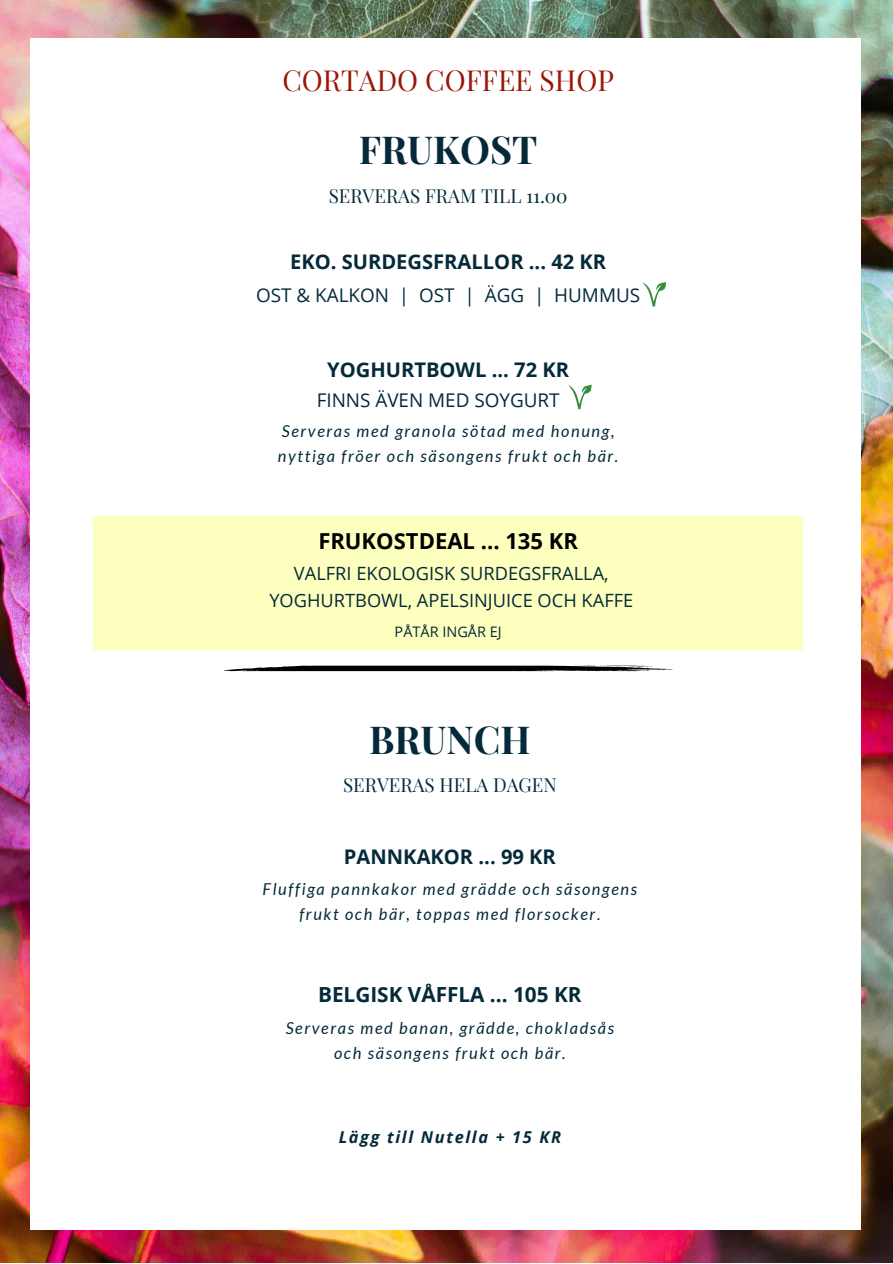
<style>
.page{position:relative;width:893px;height:1264px;background:#fff}
.page>*{position:absolute;margin:0;border:0;box-sizing:border-box;transform-origin:0 0}
.t1{font:700 37.8px "Playfair Display SC";color:#042a3a}
.t2{font:28.35px "Playfair Display SC";color:#9b1604}
.t3{font:700 22.05px "Open Sans";color:#000}
.t4{font:700 20.7px "Open Sans";color:#042a3a}
.t5{font:700 20.1px "Open Sans";color:#042a3a}
.t6{font:18.9px "Open Sans";color:#042a3a}
.t7{font:18.9px "Playfair Display SC";color:#042a3a}
.t8{font:18.3px/27.5px "Open Sans";color:#042a3a;text-align:center}
.t9{font:italic 16.35px/24.6px "Lato";letter-spacing:.1em;color:#042a3a;text-align:center}
.t10{font:italic 700 16.35px "Open Sans";letter-spacing:.1em;color:#042a3a}
.t11{font:14.4px "Open Sans";color:#042a3a}
</style>
<div class="page">
<img style="left:0;top:0;width:892px;height:1262px">
<div style="left:30px;top:39px;width:830px;height:1190px;background:#fff"></div>
<div style="left:93px;top:516px;width:709px;height:134px;background:#fdffbe"></div>
<svg style="left:568px;top:384px;width:24px;height:25px"></svg>
<svg style="left:643px;top:282px;width:23px;height:24px"></svg>
<svg style="left:224px;top:665px;width:448px;height:7px"></svg>
<h2 class="t2" style="left:282px;top:60px;width:333px">CORTADO COFFEE SHOP</h2>
<h1 class="t1" style="left:359px;top:123px;width:180px">FRUKOST</h1>
<p class="t7" style="left:328px;top:182px;width:240px">SERVERAS FRAM TILL 11.00</p>
<p class="t5" style="left:290px;top:247px;width:318px">EKO. SURDEGSFRALLOR ... 42 KR</p>
<p class="t6" style="left:256px;top:281px;width:385px">OST &amp; KALKON | OST | ÄGG | HUMMUS</p>
<p class="t5" style="left:327px;top:355px;width:243px">YOGHURTBOWL ... 72 KR</p>
<p class="t6" style="left:317px;top:386px;width:244px">FINNS ÄVEN MED SOYGURT</p>
<p class="t9" style="left:278px;top:419px;width:342px;text-align:left">Serveras med granola sötad med honung, nyttiga fröer och säsongens frukt och bär.</p>
<h3 class="t3" style="left:318px;top:525px;width:261px">FRUKOSTDEAL ... 135 KR</h3>
<p class="t8" style="left:269px;top:559px;width:365px">VALFRI EKOLOGISK SURDEGSFRALLA,<br>YOGHURTBOWL, APELSINJUICE OCH KAFFE</p>
<p class="t11" style="left:394px;top:621px;width:109px">PÅTÅR INGÅR EJ</p>
<h1 class="t1" style="left:369px;top:713px;width:163px">BRUNCH</h1>
<p class="t7" style="left:343px;top:771px;width:215px">SERVERAS HELA DAGEN</p>
<p class="t5" style="left:344px;top:842px;width:213px">PANNKAKOR ... 99 KR</p>
<p class="t9" style="left:262px;top:876px;width:376px">Fluffiga pannkakor med grädde och säsongens frukt och bär, toppas med florsocker.</p>
<p class="t4" style="left:318px;top:979px;width:265px">BELGISK VÅFFLA ... 105 KR</p>
<p class="t9" style="left:285px;top:1015px;width:330px">Serveras med banan, grädde, chokladsås och säsongens frukt och bär.</p>
<p class="t10" style="left:339px;top:1125px;width:224px">Lägg till Nutella + 15 KR</p>
</div>
